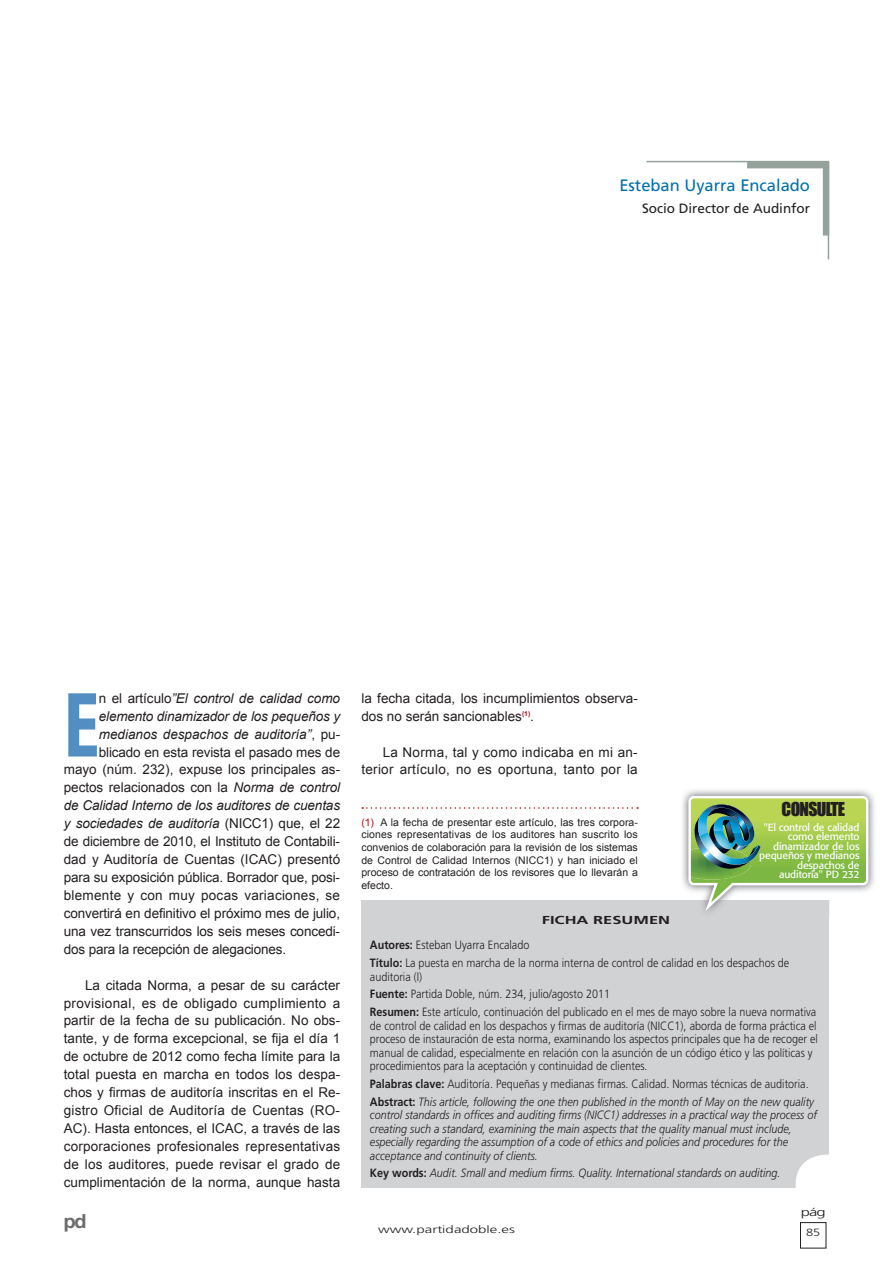
<style>
.page{position:relative;width:893px;height:1263px;background:#fff}
.page>*{position:absolute;margin:0;border:0;box-sizing:border-box;transform-origin:0 0}
.t1{font:900 condensed 90.6px "Frutiger LT Std";color:#528ec1;scale:.76 1}
.t2{font:700 19.5px "Helvetica Neue LT Std";color:#6d6b6d}
.t3{font:17.55px "Impact";letter-spacing:-.04em;color:#231f20}
.t4{font:16.5px "Frutiger LT Std";color:#0070ad}
.t5{font:13.5px/18px "Arial";color:#231f20;text-align:justify}
.t6{font:italic 13.5px "Arial";letter-spacing:-.01em;color:#231f20}
.t7{font:13.5px/18px "Arial";letter-spacing:.02em;color:#231f20;text-align:right}
.t8{font:13.5px "Frutiger LT Std";color:#231f20}
.t9{font:300 12px/17.7px "Frutiger LT Std";color:#231f20;scale:.9 1}
.t10{font:italic 300 12px/13.5px "Frutiger LT Std";color:#231f20;scale:.9 1}
.t11{font:700 11.55px "Frutiger LT Std";color:#231f20;scale:1.43 1}
.t12{font:300 11.55px "Frutiger LT Std";color:#231f20;scale:1.43 1}
.t13{font:10.5px/12.6px "Arial";color:#231f20;text-align:justify}
.t14{font:300 10.5px "Frutiger LT Std";color:#231f20;scale:1.43 1}
.t15{font:300 10.5px "Frutiger LT Std";color:#231f20;scale:1.21 1}
.t16{font:10.35px/9.4px "Formata";letter-spacing:-.01em;color:#fff;text-align:right}
.s1{font-style:normal}
.s2{font-style:italic}
.s3{color:#b00d15}
.s4{font-weight:700}
.s5{font-weight:700;font-style:normal}
</style>
<div class="page">
<div style="left:800px;top:1222px;width:26px;height:26px;border:1px solid #231f20"></div>
<svg style="left:646px;top:160px;width:184px;height:100px"></svg>
<svg style="left:362px;top:807px;width:276px;height:2px"></svg>
<div style="left:361px;top:900px;width:468px;height:287px;background:#d1d2d4"></div>
<svg style="left:791px;top:1154px;width:38px;height:34px"></svg>
<img style="left:682px;top:790px;width:193px;height:127px">
<img style="left:682px;top:900px;width:147px;height:17px">
<svg style="left:687px;top:795px;width:183px;height:120px"></svg>
<p class="t4" style="left:619px;top:176px;width:192px">Esteban Uyarra Encalado</p>
<p class="t8" style="left:642px;top:201px;width:170px">Socio Director de Audinfor</p>
<h1 class="t1" style="left:64px;top:670px;width:48px">E</h1>
<p class="t6" style="left:99px;top:689px;width:243px"><span class="s1">n el artículo</span>”El control de calidad como</p>
<p class="t6" style="left:99px;top:707px;width:243px">elemento dinamizador de los pequeños y</p>
<p class="t6" style="left:99px;top:725px;width:243px">medianos despachos de auditoría”<span class="s1">, pu-</span></p>
<p class="t5" style="left:99px;top:743px;width:243px">blicado en esta revista el pasado mes de</p>
<p class="t5" style="left:64px;top:761px;width:278px">mayo (núm. 232), expuse los principales as-</p>
<p class="t5" style="left:64px;top:779px;width:278px">pectos relacionados con la <span class="s2">Norma de control</span></p>
<p class="t6" style="left:64px;top:797px;width:278px">de Calidad Interno de los auditores de cuentas</p>
<p class="t6" style="left:64px;top:815px;width:278px">y sociedades de auditoría <span class="s1">(NICC1) que, el 22</span></p>
<p class="t5" style="left:64px;top:832px;width:278px">de diciembre de 2010, el Instituto de Contabili-</p>
<p class="t5" style="left:64px;top:850px;width:278px">dad y Auditoría de Cuentas (ICAC) presentó</p>
<p class="t5" style="left:64px;top:868px;width:278px">para su exposición pública. Borrador que, posi-</p>
<p class="t7" style="left:64px;top:886px;width:278px">blemente y con muy pocas variaciones, se</p>
<p class="t5" style="left:64px;top:904px;width:278px">convertirá en definitivo el próximo mes de julio,</p>
<p class="t5" style="left:64px;top:922px;width:278px">una vez transcurridos los seis meses concedi-</p>
<p class="t5" style="left:64px;top:940px;width:224px">dos para la recepción de alegaciones.</p>
<p class="t5" style="left:64px;top:976px;width:278px;text-indent:21px">La citada Norma, a pesar de su carácter provisional, es de obligado cumplimiento a partir de la fecha de su publicación. No obs&shy;tante, y de forma excepcional, se fija el día 1 de octubre de 2012 como fecha límite para la total puesta en marcha en todos los despa&shy;chos y firmas de auditoría inscritas en el Re&shy;gistro Oficial de Auditoría de Cuentas (RO-AC). Hasta entonces, el ICAC, a través de las corporaciones profesionales representativas de los auditores, puede revisar el grado de cumplimentación de la norma, aunque hasta</p>
<p class="t5" style="left:361px;top:689px;width:278px">la fecha citada, los incumplimientos observa&shy;dos no serán sancionables<sup>(1)</sup>.</p>
<p class="t7" style="left:361px;top:743px;width:278px">La Norma, tal y como indicaba en mi an&shy;terior artículo, no es oportuna, tanto por la</p>
<p class="t3" style="left:782px;top:796px;width:65px">CONSULTE</p>
<p class="t13" style="left:361px;top:816px;width:278px"><span class="s3">(1)</span> A la fecha de presentar este artículo, las tres corpora&shy;ciones representativas de los auditores han suscrito los convenios de colaboración para la revisión de los sistemas de Control de Calidad Internos (NICC1) y han iniciado el proceso de contratación de los revisores que lo llevarán a efecto.</p>
<p class="t11" style="left:542px;top:913px;width:91px">FICHA RESUMEN</p>
<p class="t9" style="left:370px;top:936px;width:467px"><span class="s4">Autores:</span> Esteban Uyarra Encalado<br><span class="s4">Título:</span> La puesta en marcha de la norma interna de control de calidad en los despachos de</p>
<p class="t9" style="left:370px;top:968px;width:497px">auditoria (I)<br><span class="s4">Fuente:</span> Partida Doble, núm. 234, julio/agosto 2011<br><span class="s4">Resumen:</span> Este artículo, continuación del publicado en el mes de mayo sobre la nueva normativa</p>
<p class="t9" style="left:370px;top:1019px;width:499px;line-height:13.5px">de control de calidad en los despachos y firmas de auditoría (NICC1), aborda de forma práctica el proceso de instauración de esta norma, examinando los aspectos principales que ha de recoger el manual de calidad, especialmente en relación con la asunción de un código ético y las políticas y procedimientos para la aceptación y continuidad de clientes.</p>
<p class="t10" style="left:370px;top:1075px;width:495px;line-height:17.7px"><span class="s5">Palabras clave:</span> <span class="s1">Auditoría. Pequeñas y medianas firmas. Calidad. Normas técnicas de auditoria.<br></span><span class="s5">Abstract:</span> This article, following the one then published in the month of May on the new quality</p>
<p class="t10" style="left:370px;top:1108px;width:498px">control standards in offices and auditing firms (NICC1) addresses in a practical way the process of creating such a standard, examining the main aspects that the quality manual must include, especially regarding the assumption of a code of ethics and policies and procedures for the acceptance and continuity of clients.</p>
<p class="t10" style="left:370px;top:1166px;width:458px"><span class="s5">Key words:</span> Audit. Small and medium firms. Quality. International standards on auditing.</p>
<p class="t16" style="left:759px;top:822px;width:102px">"El control de calidad como elemento dinamizador de los pequeños y medianos despachos de auditoría" PD 232</p>
<h2 class="t2" style="left:64px;top:1208px;width:24px">pd</h2>
<p class="t14" style="left:378px;top:1224px;width:97px">www.partidadoble.es</p>
<p class="t12" style="left:801px;top:1206px;width:19px">pág</p>
<p class="t15" style="left:806px;top:1226px;width:13px">85</p>
</div>
